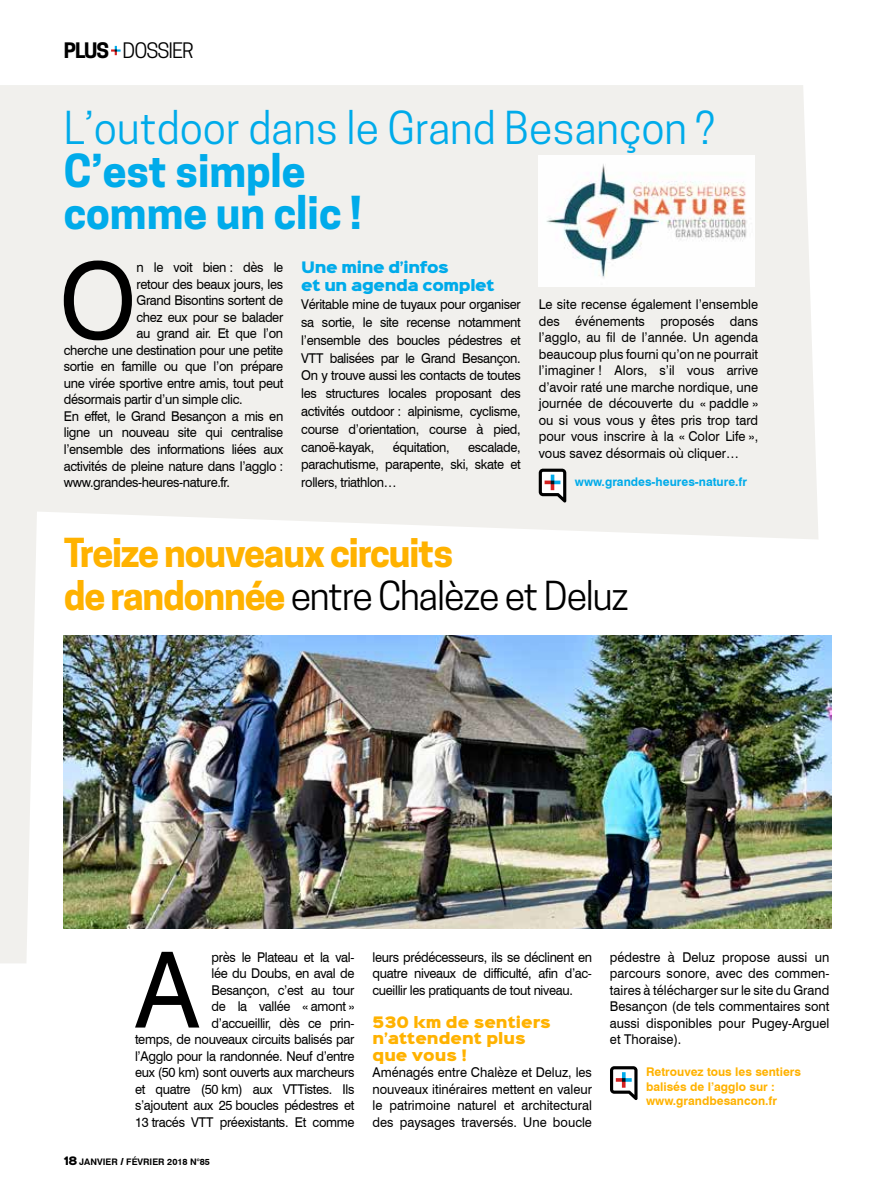
<style>
.page{position:relative;width:872px;height:1191px;background:#fff}
.page>*{position:absolute;margin:0;border:0;box-sizing:border-box;transform-origin:0 0}
.t1{font:105.3px "Swiss 721 BT";color:#000;scale:.95 1}
.t2{font:42.6px "Cooper Hewitt";color:#00abea}
.t3{font:700 42.6px/42.6px "Cooper Hewitt";color:#00abea}
.t4{font:700 37.5px/42.6px "Cooper Hewitt";letter-spacing:-.03em;color:#ffb200}
.t5{font:20.1px "Cooper Hewitt";letter-spacing:-.05em;color:#000}
.t6{font:14.25px/16.5px "Sinkin Sans 900 X Black";color:#ffb200}
.t7{font:14.25px/17.9px "Sinkin Sans 900 X Black";letter-spacing:-.025em;color:#00abea}
.t8{font:13.5px/16.5px "Swiss 721 BT";letter-spacing:-.025em;color:#000;text-align:justify;scale:.95 1}
.t9{font:700 12px/14.4px "Swiss 721 BT";color:#ffb200}
.t10{font:700 12px "Swiss 721 BT";color:#00abea}
.t11{font:700 9px "Swiss 721 BT";color:#000}
.s1{font-weight:700}
.s2{font-weight:400;color:#000}
.s3{font-family:"Sinkin Sans 800";font-weight:900;font-size:10.5px}
.s4{font-family:"Cooper Hewitt"}
</style>
<div class="page">
<div style="left:0;top:85px;width:817px;height:878px;background:#f1f0ed"></div>
<svg style="left:21px;top:511px;width:811px;height:589px"></svg>
<svg style="left:111px;top:46px;width:10px;height:9px"></svg>
<svg style="left:610px;top:1066px;width:27px;height:34px"></svg>
<svg style="left:539px;top:468px;width:27px;height:34px"></svg>
<img style="left:64px;top:636px;width:767px;height:292px">
<img style="left:539px;top:156px;width:215px;height:131px">
<h3 class="t5" style="left:64px;top:39px;width:131px"><span class="s1">PLUS</span> DOSSIER</h3>
<h2 class="t2" style="left:64px;top:103px;width:652px">L’outdoor dans le Grand Besançon ?</h2>
<h2 class="t3" style="left:64px;top:149px;width:299px">C’est simple comme un clic !</h2>
<h1 class="t1" style="left:59px;top:237px;width:83px">O</h1>
<p class="t8" style="left:136px;top:259px;width:156px">n le voit bien : dès le</p>
<p class="t8" style="left:136px;top:275px;width:156px">retour des beaux jours, les</p>
<p class="t8" style="left:136px;top:292px;width:156px">Grand Bisontins sortent de</p>
<p class="t8" style="left:136px;top:308px;width:156px">chez eux pour se balader</p>
<p class="t8" style="left:136px;top:325px;width:156px">au grand air. Et que l’on</p>
<p class="t8" style="left:64px;top:341px;width:232px">cherche une destination pour une petite</p>
<p class="t8" style="left:64px;top:358px;width:232px">sortie en famille ou que l’on prépare</p>
<p class="t8" style="left:64px;top:375px;width:232px">une virée sportive entre amis, tout peut</p>
<p class="t8" style="left:64px;top:391px;width:190px">désormais partir d’un simple clic.</p>
<p class="t8" style="left:64px;top:408px;width:232px">En effet, le Grand Besançon a mis en</p>
<p class="t8" style="left:64px;top:424px;width:232px">ligne un nouveau site qui centralise</p>
<p class="t8" style="left:64px;top:441px;width:232px">l’ensemble des informations liées aux</p>
<p class="t8" style="left:64px;top:457px;width:232px">activités de pleine nature dans l’agglo :</p>
<p class="t8" style="left:64px;top:474px;width:176px">www.grandes-heures-nature.fr.</p>
<p class="t7" style="left:301px;top:260px;width:195px">Une mine d’infos<br>et un agenda complet</p>
<p class="t8" style="left:301px;top:295px;width:232px;line-height:17.9px">Véritable mine de tuyaux pour organiser sa sortie, le site recense notamment l’ensemble des boucles pédestres et VTT balisées par le Grand Besançon.<br>On y trouve aussi les contacts de toutes les structures locales proposant des activités outdoor : alpinisme, cyclisme, course d’orientation, course à pied, canoë-kayak,</p>
<p class="t8" style="left:393px;top:438px;width:61px">équitation,</p>
<p class="t8" style="left:301px;top:437px;width:232px;line-height:17.9px;text-indent:167px">escalade, parachutisme, parapente, ski, skate et rollers, triathlon…</p>
<p class="t8" style="left:539px;top:296px;width:232px">Le site recense également l’ensemble des événements proposés dans l’agglo, au fil de l’année. Un agenda beaucoup plus fourni qu’on ne pourrait l’imaginer ! Alors, s’il vous arrive d’avoir raté une marche nordique, une journée de découverte du « paddle » ou si vous vous y êtes pris trop tard pour vous inscrire à la « Color Life », vous savez désormais où cliquer…</p>
<p class="t10" style="left:575px;top:474px;width:174px">www.grandes-heures-nature.fr</p>
<h3 class="t4" style="left:64px;top:532px;width:566px">Treize nouveaux circuits<br>de randonnée <span class="s2">entre Chalèze et Deluz</span></h3>
<p class="t8" style="left:135px;top:948px;width:232px;text-align:right">près le Plateau et la val-<br>lée du Doubs, en aval de<br>Besançon, c’est au tour<br>de la vallée « amont »<br>d’accueillir, dès ce prin-<br>temps, de nouveaux circuits balisés par l’Agglo pour la randonnée. Neuf d’entre eux (50 km) sont ouverts aux marcheurs et quatre (50 km) aux VTTistes. Ils s’ajoutent aux 25 boucles pédestres et<br>13 tracés VTT préexistants. Et comme</p>
<p class="t8" style="left:372px;top:948px;width:232px">leurs prédécesseurs, ils se déclinent en quatre niveaux de difficulté, afin d’ac&shy;cueillir les pratiquants de tout niveau.</p>
<h1 class="t1" style="left:135px;top:926px;width:69px">A</h1>
<p class="t6" style="left:372px;top:1014px;width:180px">530 km de sentiers n’attendent plus que vous !</p>
<p class="t8" style="left:372px;top:1064px;width:232px">Aménagés entre Chalèze et Deluz, les nouveaux itinéraires mettent en valeur le patrimoine naturel et architectural des paysages traversés. Une boucle</p>
<p class="t11" style="left:64px;top:1156px;width:148px"><span class="s3">18</span> JANVIER <span class="s4">/</span> FÉVRIER 2018 N°85</p>
<p class="t11" style="left:84px;top:1156px;width:93px">MAI <span class="s4">/</span> JUIN 2018 N°87</p>
<p class="t8" style="left:610px;top:948px;width:232px">pédestre à Deluz propose aussi un parcours sonore, avec des commen&shy;taires à télécharger sur le site du Grand Besançon (de tels commentaires sont aussi disponibles pour Pugey-Arguel et Thoraise).</p>
<p class="t9" style="left:646px;top:1064px;width:156px">Retrouvez tous les sentiers balisés de l’agglo sur : www.grandbesancon.fr</p>
</div>
